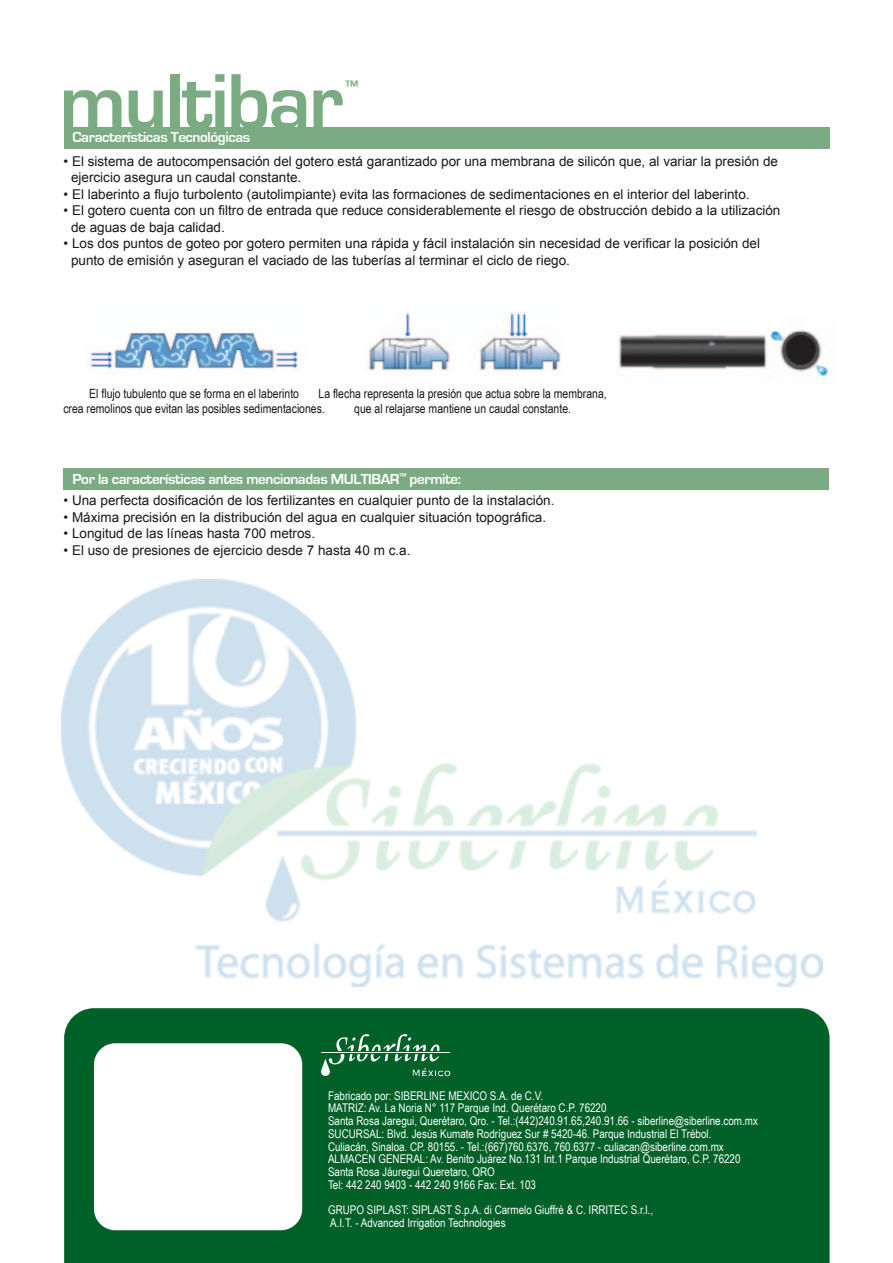
<style>
.page{position:relative;width:893px;height:1263px;background:#fff}
.page>*{position:absolute;margin:0;border:0;box-sizing:border-box;transform-origin:0 0}
.t1{font:700 81.75px "Eurostile";letter-spacing:-.025em;color:#7aab82}
.t2{font:700 15.6px "Eurostile";color:#7aab82}
.t3{font:700 15px "Eurostile";letter-spacing:-.025em;color:#fff}
.t4{font:13.5px/16.5px "Arial";color:#1a171c}
.t5{font:12.75px/15.3px "Arial Narrow";color:#1a171c;text-align:center}
.t6{font:12px/12.8px "Arial Narrow";color:#fff}
</style>
<div class="page">
<div style="left:64px;top:127px;width:765px;height:22px;background:#7aab82"></div>
<div style="left:64px;top:468px;width:765px;height:22px;background:#7aab82"></div>
<img style="left:90px;top:332px;width:208px;height:37px">
<img style="left:618px;top:329px;width:211px;height:48px">
<img style="left:368px;top:312px;width:193px;height:59px">
<div style="left:64px;top:1008px;width:766px;height:255px;background:#006128"></div>
<svg style="left:321px;top:1034px;width:129px;height:42px;background:#267948"></svg>
<hr style="left:321px;top:1052px;width:129px;height:1px;background:#fff">
<div style="left:94px;top:1043px;width:208px;height:187px;background:#fff;border-radius:21px"></div>
<img style="left:62px;top:580px;width:761px;height:406px">
<h1 class="t1" style="left:60px;top:57px;width:285px">multibar</h1>
<p class="t2" style="left:345px;top:78px;width:14px">™</p>
<p class="t3" style="left:72px;top:129px;width:179px">Características Tecnológicas</p>
<p class="t4" style="left:71px;top:153px;width:709px;text-indent:-8px">• El sistema de autocompensación del gotero está garantizado por una membrana de silicón que, al variar la presión de ejercicio asegura un caudal constante.</p>
<p class="t4" style="left:64px;top:186px;width:688px">• El laberinto a flujo turbolento (autolimpiante) evita las formaciones de sedimentaciones en el interior del laberinto.</p>
<p class="t4" style="left:71px;top:202px;width:711px;text-indent:-8px">• El gotero cuenta con un filtro de entrada que reduce considerablemente el riesgo de obstrucción debido a la utilización de aguas de baja calidad.</p>
<p class="t4" style="left:71px;top:235px;width:691px;text-indent:-8px">• Los dos puntos de goteo por gotero permiten una rápida y fácil instalación sin necesidad de verificar la posición del punto de emisión y aseguran el vaciado de las tuberías al terminar el ciclo de riego.</p>
<p class="t5" style="left:318px;top:385px;width:290px">La flecha representa la presión que actua sobre la membrana, que al relajarse mantiene un caudal constante.</p>
<p class="t5" style="left:63px;top:385px;width:263px">El flujo tubulento que se forma en el laberinto<br>crea remolinos que evitan las posibles sedimentaciones.</p>
<p class="t3" style="left:73px;top:471px;width:390px">Por la características antes mencionadas MULTIBAR<sup>™</sup> permite:</p>
<p class="t4" style="left:64px;top:492px;width:492px">• Una perfecta dosificación de los fertilizantes en cualquier punto de la instalación.</p>
<p class="t4" style="left:64px;top:509px;width:484px">• Máxima precisión en la distribución del agua en cualquier situación topográfica.</p>
<p class="t4" style="left:64px;top:525px;width:253px">• Longitud de las líneas hasta 700 metros.</p>
<p class="t4" style="left:64px;top:542px;width:348px">• El uso de presiones de ejercicio desde 7 hasta 40 m c.a.</p>
<p class="t6" style="left:328px;top:1088px;width:431px">Fabricado por: SIBERLINE MEXICO S.A. de C.V.<br>MATRIZ: Av. La Noria N° 117 Parque Ind. Querétaro C.P. 76220<br>Santa Rosa Jaregui, Querétaro, Qro. - Tel.:(442)240.91.65,240.91.66 - siberline@siberline.com.mx SUCURSAL: Blvd. Jesús Kumate Rodríguez Sur # 5420-46. Parque Industrial El Trébol.<br>Culiacán, Sinaloa. CP. 80155. - Tel.:(667)760.6376, 760.6377 - culiacan@siberline.com.mx ALMACEN GENERAL: Av. Benito Juárez No.131 Int.1 Parque Industrial Querétaro, C.P. 76220<br>Santa Rosa Jáuregui Queretaro, QRO<br>Tel: 442 240 9403 - 442 240 9166 Fax: Ext. 103</p>
<p class="t6" style="left:328px;top:1203px;width:327px">GRUPO SIPLAST: SIPLAST S.p.A. di Carmelo Giuffrè &amp; C. IRRITEC S.r.l.,<br>A.I.T. - Advanced Irrigation Technologies</p>
</div>
